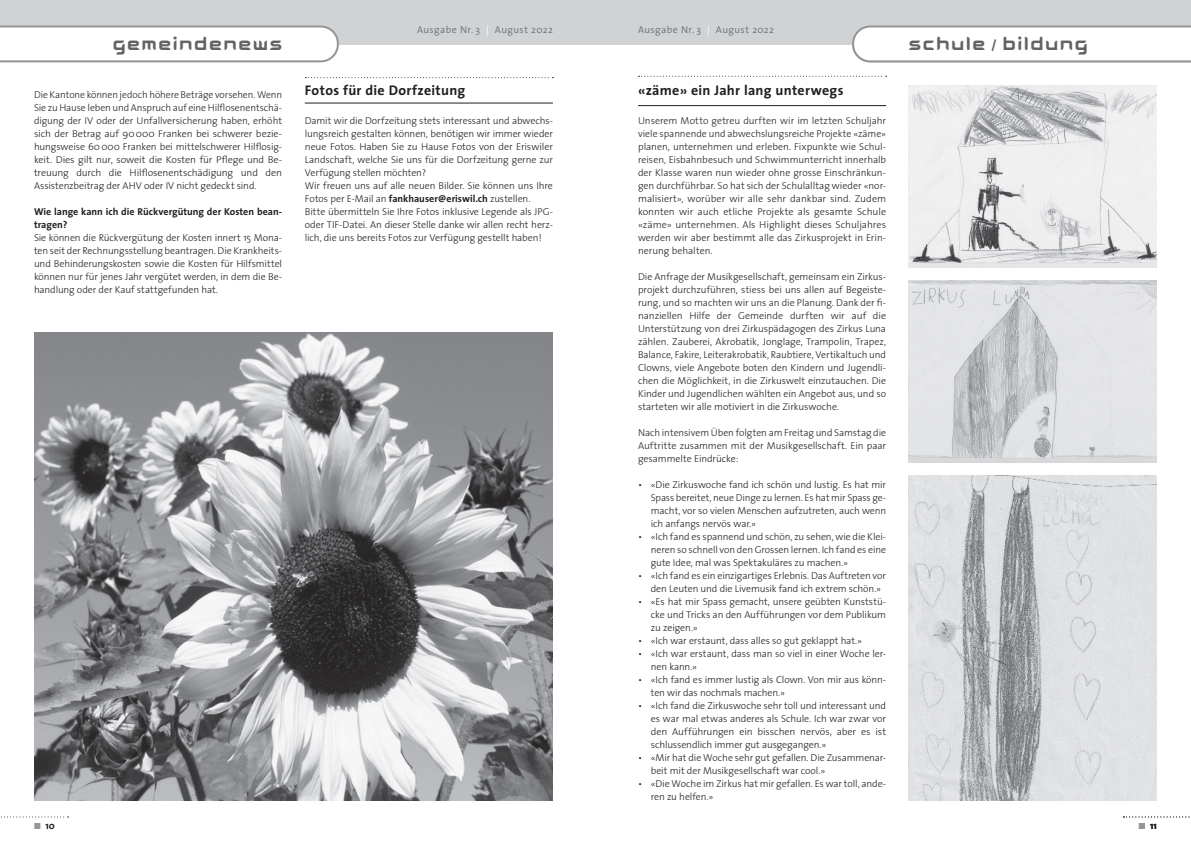
<style>
.page{position:relative;width:1191px;height:842px;background:#fff}
.page>*{position:absolute;margin:0;border:0;box-sizing:border-box;transform-origin:0 0}
.t1{font:20px "Aura";letter-spacing:.075em;color:#636366}
.t2{font:700 14px "The Sans";letter-spacing:.02em;color:#231f20}
.t3{font:300 10px/13px "The Sans";letter-spacing:-.01em;color:#231f20;text-align:justify}
.t4{font:700 10px/13px "The Sans";color:#231f20}
.t5{font:300 10px "The Sans";letter-spacing:.035em;color:#6c6d70}
.s1{color:#fff}
.s2{font-weight:700}
</style>
<div class="page">
<div style="left:0;top:0;width:595px;height:45px;background:#d1d2d4"></div>
<svg style="left:0;top:26px;width:339px;height:36px"></svg>
<svg style="left:0;top:816px;width:69px;height:1px"></svg>
<div style="left:595px;top:0;width:596px;height:45px;background:#d1d2d4"></div>
<svg style="left:852px;top:26px;width:339px;height:36px"></svg>
<svg style="left:1123px;top:816px;width:67px;height:1px"></svg>
<svg style="left:305px;top:77px;width:248px;height:1px"></svg>
<hr style="left:305px;top:103px;width:248px;height:1px;background:#231f20">
<svg style="left:638px;top:76px;width:248px;height:1px"></svg>
<hr style="left:638px;top:105px;width:248px;height:1px;background:#231f20">
<img style="left:909px;top:85px;width:248px;height:182px">
<img style="left:909px;top:280px;width:248px;height:182px">
<img style="left:909px;top:475px;width:248px;height:325px">
<img style="left:34px;top:332px;width:519px;height:468px">
<p class="t5" style="left:417px;top:21px;width:137px">Ausgabe Nr. 3 <span class="s1">|</span> August 2022</p>
<p class="t5" style="left:638px;top:21px;width:137px">Ausgabe Nr. 3 <span class="s1">|</span> August 2022</p>
<h1 class="t1" style="left:113px;top:36px;width:171px">gemeindenews</h1>
<h1 class="t1" style="left:909px;top:36px;width:180px">schule / bildung</h1>
<h1 class="t1" style="left:909px;top:36px;width:171px">gemeindenews</h1>
<p class="t3" style="left:34px;top:88px;width:250px">Die Kantone können jedoch höhere Beträge vorsehen. Wenn Sie zu Hause leben und Anspruch auf eine Hilflosenentschä&shy;digung der IV oder der Unfallversicherung haben, erhöht sich der Betrag auf 90000 Franken bei schwerer bezie&shy;hungsweise 60000 Franken bei mittelschwerer Hilflosig&shy;keit. Dies gilt nur, soweit die Kosten für Pflege und Be&shy;treuung durch die Hilflosenentschädigung und den Assistenzbeitrag der AHV oder IV nicht gedeckt sind.</p>
<p class="t4" style="left:34px;top:205px;width:250px">Wie lange kann ich die Rückvergütung der Kosten bean&shy;tragen?</p>
<p class="t3" style="left:34px;top:231px;width:250px">Sie können die Rückvergütung der Kosten innert 15 Mona&shy;ten seit der Rechnungsstellung beantragen. Die Krankheits&shy;und Behinderungskosten sowie die Kosten für Hilfsmittel können nur für jenes Jahr vergütet werden, in dem die Be&shy;handlung oder der Kauf stattgefunden hat.</p>
<h2 class="t2" style="left:305px;top:79px;width:162px">Fotos für die Dorfzeitung</h2>
<p class="t3" style="left:305px;top:114px;width:250px;text-align:left">Damit wir die Dorfzeitung stets interessant und abwechs&shy;lungsreich gestalten können, benötigen wir immer wieder neue Fotos. Haben Sie zu Hause Fotos von der Eriswiler Landschaft, welche Sie uns für die Dorfzeitung gerne zur Verfügung stellen möchten?<br>Wir freuen uns auf alle neuen Bilder. Sie können uns Ihre Fotos per E-Mail an <span class="s2">fankhauser@eriswil.ch</span> zustellen.<br>Bitte übermitteln Sie Ihre Fotos inklusive Legende als JPG&shy;oder TIF-Datei. An dieser Stelle danke wir allen recht herz&shy;lich, die uns bereits Fotos zur Verfügung gestellt haben!</p>
<h2 class="t2" style="left:638px;top:79px;width:207px">«zäme» ein Jahr lang unterwegs</h2>
<p class="t3" style="left:638px;top:114px;width:250px">Unserem Motto getreu durften wir im letzten Schuljahr viele spannende und abwechslungsreiche Projekte «zäme» planen, unternehmen und erleben. Fixpunkte wie Schul&shy;reisen, Eisbahnbesuch und Schwimmunterricht innerhalb der Klasse waren nun wieder ohne grosse Einschränkun&shy;gen durchführbar. So hat sich der Schulalltag wieder «nor&shy;malisiert», worüber wir alle sehr dankbar sind. Zudem konnten wir auch etliche Projekte als gesamte Schule «zäme» unternehmen. Als Highlight dieses Schuljahres werden wir aber bestimmt alle das Zirkusprojekt in Erin&shy;nerung behalten.</p>
<p class="t3" style="left:638px;top:270px;width:250px">Die Anfrage der Musikgesellschaft, gemeinsam ein Zirkus&shy;projekt durchzuführen, stiess bei uns allen auf Begeiste&shy;rung, und so machten wir uns an die Planung. Dank der fi&shy;nanziellen Hilfe der Gemeinde durften wir auf die Unterstützung von drei Zirkuspädagogen des Zirkus Luna zählen. Zauberei, Akrobatik, Jonglage, Trampolin, Trapez, Balance, Fakire, Leiterakrobatik, Raubtiere, Vertikaltuch und Clowns, viele Angebote boten den Kindern und Jugendli&shy;chen die Möglichkeit, in die Zirkuswelt einzutauchen. Die Kinder und Jugendlichen wählten ein Angebot aus, und so starteten wir alle motiviert in die Zirkuswoche.</p>
<p class="t3" style="left:638px;top:426px;width:250px">Nach intensivem Üben folgten am Freitag und Samstag die Auftritte zusammen mit der Musikgesellschaft. Ein paar gesammelte Eindrücke:</p>
<p class="t3" style="left:651px;top:478px;width:237px;text-indent:-13px">• «Die Zirkuswoche fand ich schön und lustig. Es hat mir Spass bereitet, neue Dinge zu lernen. Es hat mir Spass ge&shy;macht, vor so vielen Menschen aufzutreten, auch wenn ich anfangs nervös war.»</p>
<p class="t3" style="left:651px;top:530px;width:237px;text-indent:-13px">• «Ich fand es spannend und schön, zu sehen, wie die Klei&shy;neren so schnell von den Grossen lernen. Ich fand es eine gute Idee, mal was Spektakuläres zu machen.»</p>
<p class="t3" style="left:651px;top:569px;width:237px;text-indent:-13px">• «Ich fand es ein einzigartiges Erlebnis. Das Auftreten vor den Leuten und die Livemusik fand ich extrem schön.»</p>
<p class="t3" style="left:651px;top:595px;width:237px;text-indent:-13px">• «Es hat mir Spass gemacht, unsere geübten Kunststü&shy;cke und Tricks an den Aufführungen vor dem Publikum zu zeigen.»</p>
<p class="t3" style="left:638px;top:634px;width:225px">• «Ich war erstaunt, dass alles so gut geklappt hat.»</p>
<p class="t3" style="left:651px;top:647px;width:237px;text-indent:-13px">• «Ich war erstaunt, dass man so viel in einer Woche ler&shy;nen kann.»</p>
<p class="t3" style="left:651px;top:673px;width:237px;text-indent:-13px">• «Ich fand es immer lustig als Clown. Von mir aus könn&shy;ten wir das nochmals machen.»</p>
<p class="t3" style="left:651px;top:699px;width:237px;text-indent:-13px">• «Ich fand die Zirkuswoche sehr toll und interessant und es war mal etwas anderes als Schule. Ich war zwar vor den Aufführungen ein bisschen nervös, aber es ist schlussendlich immer gut ausgegangen.»</p>
<p class="t3" style="left:651px;top:751px;width:237px;text-indent:-13px">• «Mir hat die Woche sehr gut gefallen. Die Zusammenar&shy;beit mit der Musikgesellschaft war cool.»</p>
<p class="t3" style="left:651px;top:777px;width:237px;text-indent:-13px">• «Die Woche im Zirkus hat mir gefallen. Es war toll, ande&shy;ren zu helfen.»</p>
<p class="t4" style="left:45px;top:819px;width:11px">10</p>
<p class="t4" style="left:1150px;top:819px;width:8px">11</p>
</div>
